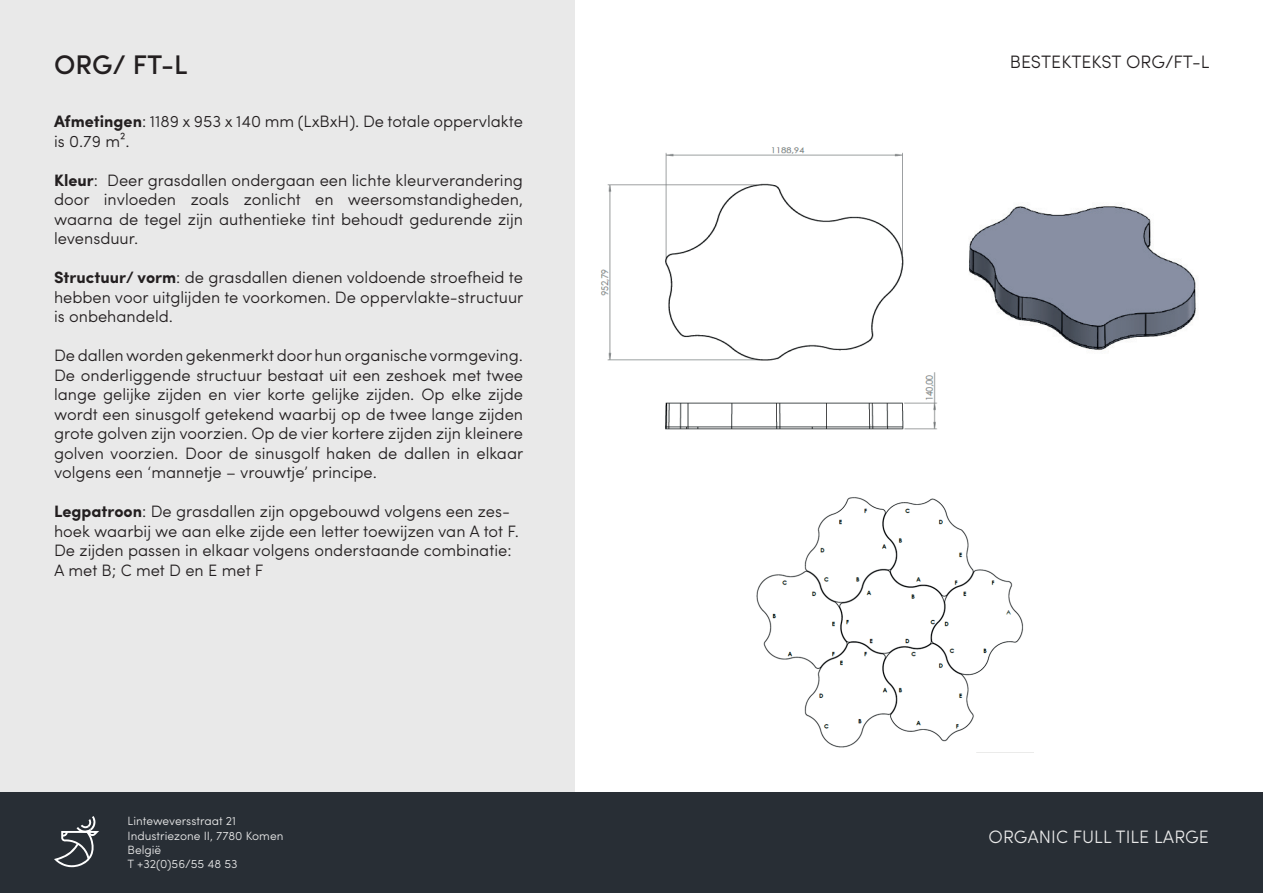
<style>
.page{position:relative;width:1263px;height:893px;background:#fff}
.page>*{position:absolute;margin:0;border:0;box-sizing:border-box;transform-origin:0 0}
.t1{font:500 27px "Sofia Pro";color:#231f20}
.t2{font:300 18px "Sofia Pro";color:#e9e9e9}
.t3{font:300 18px "Sofia Pro";color:#231f20}
.t4{font:300 16.5px/19.5px "Sofia Pro";color:#231f20;text-align:justify}
.t5{font:300 12px/14.4px "Sofia Pro";color:#e9e9e9}
.s1{font-weight:700}
</style>
<div class="page">
<div style="left:0;top:0;width:574px;height:893px;background:#e9e9e9"></div>
<div style="left:0;top:792px;width:1263px;height:101px;background:#282e35"></div>
<svg style="left:54px;top:816px;width:45px;height:51px"></svg>
<img style="left:756px;top:497px;width:268px;height:251px">
<img style="left:600px;top:147px;width:337px;height:283px">
<img style="left:969px;top:206px;width:227px;height:145px">
<h1 class="t1" style="left:54px;top:45px;width:135px">ORG/ FT-L</h1>
<p class="t4" style="left:54px;top:111px;width:470px"><span class="s1">Afmetingen</span>: 1189 x 953 x 140 mm (LxBxH). De totale oppervlakte is 0.79 m².</p>
<p class="t4" style="left:54px;top:169px;width:471px"><span class="s1">Kleur</span>: Deer grasdallen ondergaan een lichte kleurverandering door invloeden zoals zonlicht en weersomstandigheden, waarna de tegel zijn authentieke tint behoudt gedurende zijn levensduur.</p>
<p class="t4" style="left:54px;top:267px;width:471px"><span class="s1">Structuur/ vorm</span>: de grasdallen dienen voldoende stroefheid te hebben voor uitglijden te voorkomen. De oppervlakte-structuur is onbehandeld.</p>
<p class="t4" style="left:54px;top:345px;width:471px">De dallen worden gekenmerkt door hun organische vormgeving.<br>De onderliggende structuur bestaat uit een zeshoek met twee lange gelijke zijden en vier korte gelijke zijden. Op elke zijde wordt een sinusgolf getekend waarbij op de twee lange zijden grote golven zijn voorzien. Op de vier kortere zijden zijn kleinere golven voorzien. Door de sinusgolf haken de dallen in elkaar volgens een ‘mannetje – vrouwtje’ principe.</p>
<p class="t4" style="left:54px;top:501px;width:466px;text-align:left"><span class="s1">Legpatroon</span>: De grasdallen zijn opgebouwd volgens een zes&shy;hoek waarbij we aan elke zijde een letter toewijzen van A tot F.<br>De zijden passen in elkaar volgens onderstaande combinatie:<br>A met B; C met D en E met F</p>
<p class="t5" style="left:128px;top:813px;width:157px">Linteweversstraat 21<br>Industriezone II, 7780 Komen<br>België<br>T +32(0)56/55 48 53</p>
<p class="t3" style="left:1010px;top:48px;width:201px">BESTEKTEKST ORG/FT-L</p>
<p class="t2" style="left:988px;top:824px;width:222px">ORGANIC FULL TILE LARGE</p>
</div>
